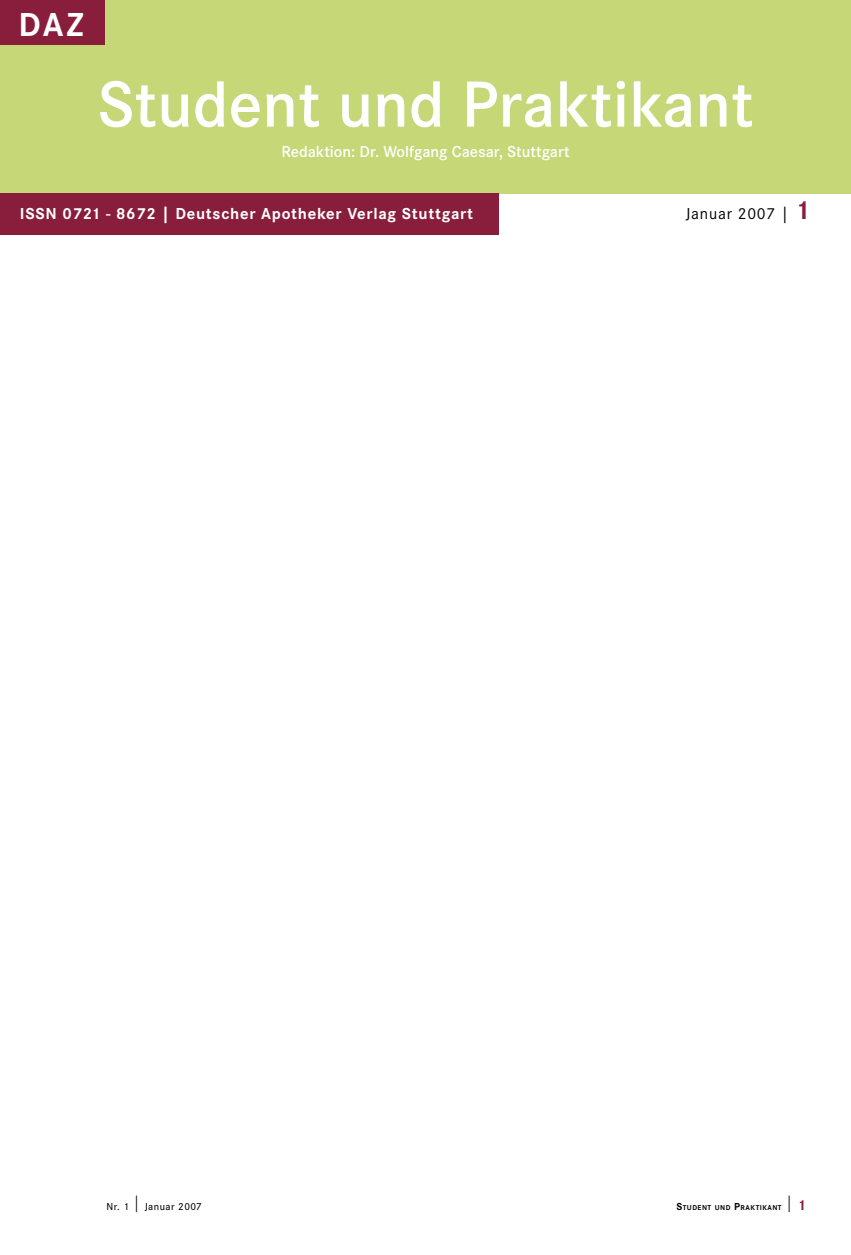
<style>
.page{position:relative;width:851px;height:1255px;background:#fff}
.page>*{position:absolute;margin:0;border:0;box-sizing:border-box;transform-origin:0 0}
.t1{font:600 67.5px "Corporate S";color:#fff}
.t2{font:700 34.5px "Corporate S";color:#fff}
.t3{font:700 16.5px "Corporate S";letter-spacing:.045em;color:#fff}
.t4{font:600 16.5px "Corporate S";color:#fff}
.t5{font:16.5px "Corporate S";letter-spacing:.05em;color:#000}
.t6{font:300 16.5px "Corporate S";color:#000}
.t7{font:500 10.5px "Corporate S";letter-spacing:.045em;color:#000}
.t8{font:700 7.35px "Corporate S";letter-spacing:.065em;color:#000}
.s1{font-weight:700;font-size:27px;color:#881e3b}
.s2{font-weight:300;font-size:16.5px}
.s3{font-size:10.5px}
</style>
<div class="page">
<div style="left:0;top:0;width:850px;height:193px;background:#c5d776"></div>
<div style="left:0;top:193px;width:498px;height:42px;background:#881e3b"></div>
<div style="left:0;top:0;width:104px;height:45px;background:#881e3b"></div>
<h2 class="t2" style="left:18px;top:5px;width:67px">DAZ</h2>
<h1 class="t1" style="left:97px;top:66px;width:657px">Student und Praktikant</h1>
<p class="t4" style="left:281px;top:142px;width:289px">Redaktion: Dr. Wolfgang Caesar, Stuttgart</p>
<p class="t3" style="left:20px;top:204px;width:454px">ISSN 0721 - 8672 | Deutscher Apotheker Verlag Stuttgart</p>
<p class="t5" style="left:685px;top:205px;width:126px">Januar 2007 | <span class="s1">1</span></p>
<p class="t7" style="left:106px;top:1200px;width:97px">Nr. 1 <span class="s2">|</span> Januar 2007</p>
<p class="t8" style="left:676px;top:1203px;width:107px"><span class="s3">S</span>TUDENT UND <span class="s3">P</span>RAKTIKANT</p>
<p class="t6" style="left:785px;top:1193px;width:10px">|</p>
</div>
